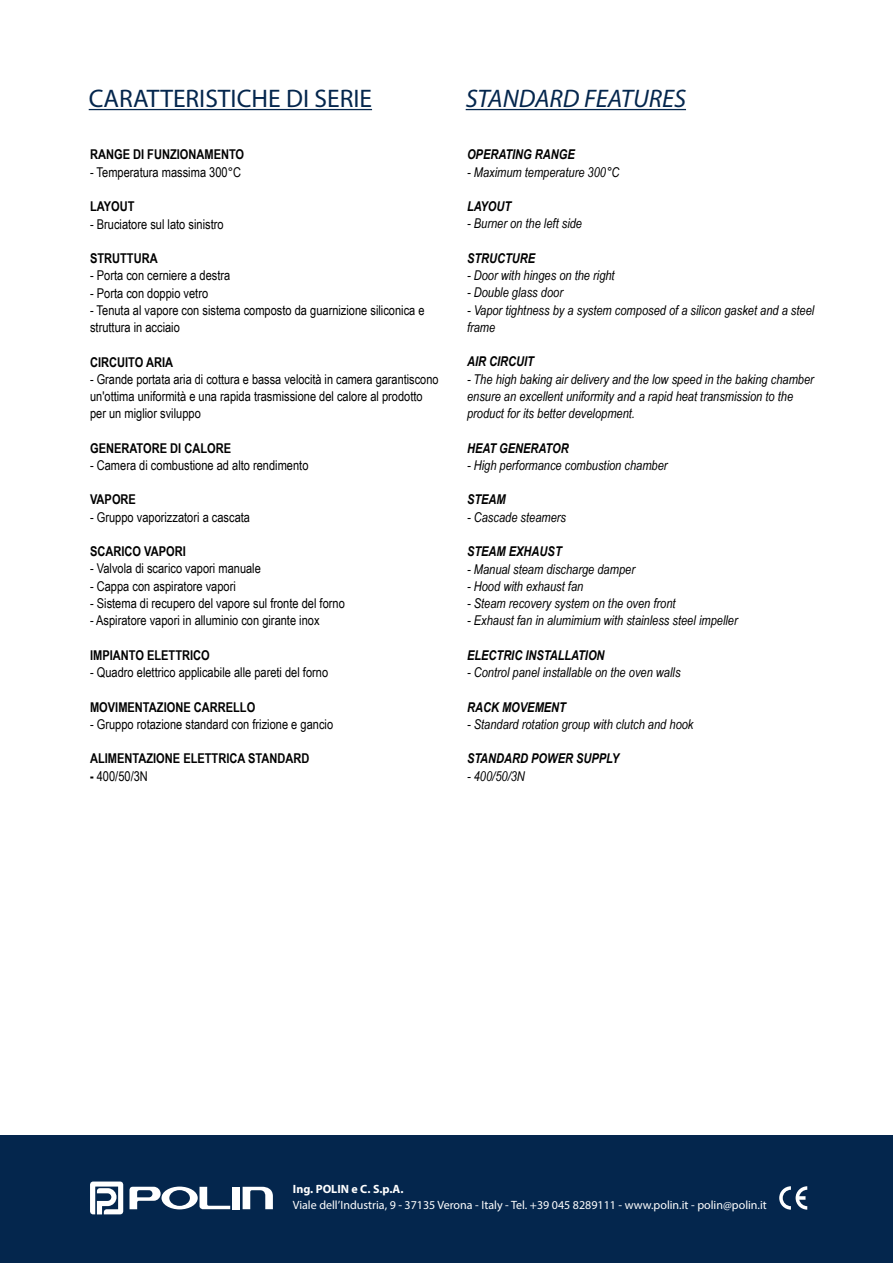
<style>
.page{position:relative;width:893px;height:1263px;background:#fff}
.page>*{position:absolute;margin:0;border:0;box-sizing:border-box;transform-origin:0 0}
.t1{font:25.5px "Myriad Pro";color:#04264d}
.t2{font:italic 25.5px "Myriad Pro";color:#04264d}
.t3{font:13.5px/17.2px "Arial Narrow";color:#000}
.t4{font:italic 13.5px/17.2px "Arial Narrow";color:#000}
.t5{font:700 13.5px "Arial Narrow";color:#000}
.t6{font:italic 700 13.5px "Arial Narrow";color:#000}
.t7{font:12px "Myriad Pro";color:#fff}
.t8{font:700 12px "Myriad Pro";color:#fff}
.s1{font-weight:700}
</style>
<div class="page">
<div style="left:0;top:1135px;width:893px;height:128px;background:#04264d"></div>
<svg style="left:243px;top:1187px;width:30px;height:22px"></svg>
<div style="left:232px;top:1187px;width:8px;height:22px;background:#fff"></div>
<svg style="left:90px;top:1181px;width:140px;height:33px"></svg>
<svg style="left:779px;top:1186px;width:28px;height:24px"></svg>
<hr style="left:89px;top:109px;width:283px;height:1px;background:#04264d">
<hr style="left:466px;top:109px;width:220px;height:1px;background:#04264d">
<h1 class="t1" style="left:89px;top:83px;width:285px">CARATTERISTICHE DI SERIE</h1>
<h1 class="t2" style="left:466px;top:83px;width:222px">STANDARD FEATURES</h1>
<p class="t5" style="left:90px;top:144px;width:156px">RANGE DI FUNZIONAMENTO</p>
<p class="t3" style="left:90px;top:163px;width:153px">- Temperatura massima 300°C</p>
<p class="t5" style="left:90px;top:196px;width:46px">LAYOUT</p>
<p class="t3" style="left:90px;top:215px;width:135px">- Bruciatore sul lato sinistro</p>
<p class="t5" style="left:90px;top:248px;width:69px">STRUTTURA</p>
<p class="t3" style="left:90px;top:266px;width:142px">- Porta con cerniere a destra</p>
<p class="t3" style="left:90px;top:284px;width:120px">- Porta con doppio vetro</p>
<p class="t3" style="left:90px;top:301px;width:336px">- Tenuta al vapore con sistema composto da guarnizione siliconica e struttura in acciaio</p>
<p class="t5" style="left:90px;top:352px;width:85px">CIRCUITO ARIA</p>
<p class="t3" style="left:90px;top:370px;width:350px">- Grande portata aria di cottura e bassa velocità in camera garantiscono un'ottima uniformità e una rapida trasmissione del calore al prodotto per un miglior sviluppo</p>
<p class="t5" style="left:90px;top:438px;width:143px">GENERATORE DI CALORE</p>
<p class="t3" style="left:90px;top:456px;width:220px">- Camera di combustione ad alto rendimento</p>
<p class="t5" style="left:90px;top:489px;width:47px">VAPORE</p>
<p class="t3" style="left:90px;top:508px;width:161px">- Gruppo vaporizzatori a cascata</p>
<p class="t5" style="left:90px;top:541px;width:97px">SCARICO VAPORI</p>
<p class="t3" style="left:90px;top:560px;width:172px">- Valvola di scarico vapori manuale</p>
<p class="t3" style="left:90px;top:577px;width:147px">- Cappa con aspiratore vapori</p>
<p class="t3" style="left:90px;top:594px;width:256px">- Sistema di recupero del vapore sul fronte del forno</p>
<p class="t3" style="left:90px;top:611px;width:231px">- Aspiratore vapori in alluminio con girante inox</p>
<p class="t5" style="left:90px;top:645px;width:121px">IMPIANTO ELETTRICO</p>
<p class="t3" style="left:90px;top:663px;width:240px">- Quadro elettrico applicabile alle pareti del forno</p>
<p class="t5" style="left:90px;top:696px;width:167px">MOVIMENTAZIONE CARRELLO</p>
<p class="t3" style="left:90px;top:715px;width:245px">- Gruppo rotazione standard con frizione e gancio</p>
<p class="t5" style="left:90px;top:748px;width:221px">ALIMENTAZIONE ELETTRICA STANDARD</p>
<p class="t3" style="left:90px;top:767px;width:59px"><span class="s1">-</span> 400/50/3N</p>
<p class="t6" style="left:467px;top:144px;width:109px">OPERATING RANGE</p>
<p class="t4" style="left:467px;top:163px;width:154px">- Maximum temperature 300°C</p>
<p class="t6" style="left:467px;top:196px;width:46px">LAYOUT</p>
<p class="t4" style="left:467px;top:215px;width:117px">- Burner on the left side</p>
<p class="t6" style="left:467px;top:248px;width:70px">STRUCTURE</p>
<p class="t4" style="left:467px;top:267px;width:149px">- Door with hinges on the right</p>
<p class="t4" style="left:467px;top:284px;width:97px">- Double glass door</p>
<p class="t4" style="left:467px;top:301px;width:349px">- Vapor tightness by a system composed of a silicon gasket and a steel frame</p>
<p class="t6" style="left:467px;top:351px;width:69px">AIR CIRCUIT</p>
<p class="t4" style="left:467px;top:370px;width:348px">- The high baking air delivery and the low speed in the baking chamber ensure an excellent uniformity and a rapid heat transmission to the product for its better development.</p>
<p class="t6" style="left:467px;top:438px;width:103px">HEAT GENERATOR</p>
<p class="t4" style="left:467px;top:456px;width:202px">- High performance combustion chamber</p>
<p class="t6" style="left:467px;top:489px;width:40px">STEAM</p>
<p class="t4" style="left:467px;top:508px;width:101px">- Cascade steamers</p>
<p class="t6" style="left:467px;top:541px;width:96px">STEAM EXHAUST</p>
<p class="t4" style="left:467px;top:560px;width:169px">- Manual steam discharge damper</p>
<p class="t4" style="left:467px;top:577px;width:118px">- Hood with exhaust fan</p>
<p class="t4" style="left:467px;top:594px;width:210px">- Steam recovery system on the oven front</p>
<p class="t4" style="left:467px;top:612px;width:272px">- Exhaust fan in alumimium with stainless steel impeller</p>
<p class="t6" style="left:467px;top:645px;width:139px">ELECTRIC INSTALLATION</p>
<p class="t4" style="left:467px;top:663px;width:215px">- Control panel installable on the oven walls</p>
<p class="t6" style="left:467px;top:697px;width:101px">RACK MOVEMENT</p>
<p class="t4" style="left:467px;top:715px;width:228px">- Standard rotation group with clutch and hook</p>
<p class="t6" style="left:467px;top:748px;width:154px">STANDARD POWER SUPPLY</p>
<p class="t4" style="left:467px;top:767px;width:59px">- 400/50/3N</p>
<p class="t8" style="left:293px;top:1181px;width:112px">Ing. POLIN e C. S.p.A.</p>
<p class="t7" style="left:293px;top:1198px;width:475px">Viale dell’Industria, 9 - 37135 Verona - Italy - Tel. +39 045 8289111 - www.polin.it - polin@polin.it</p>
</div>
